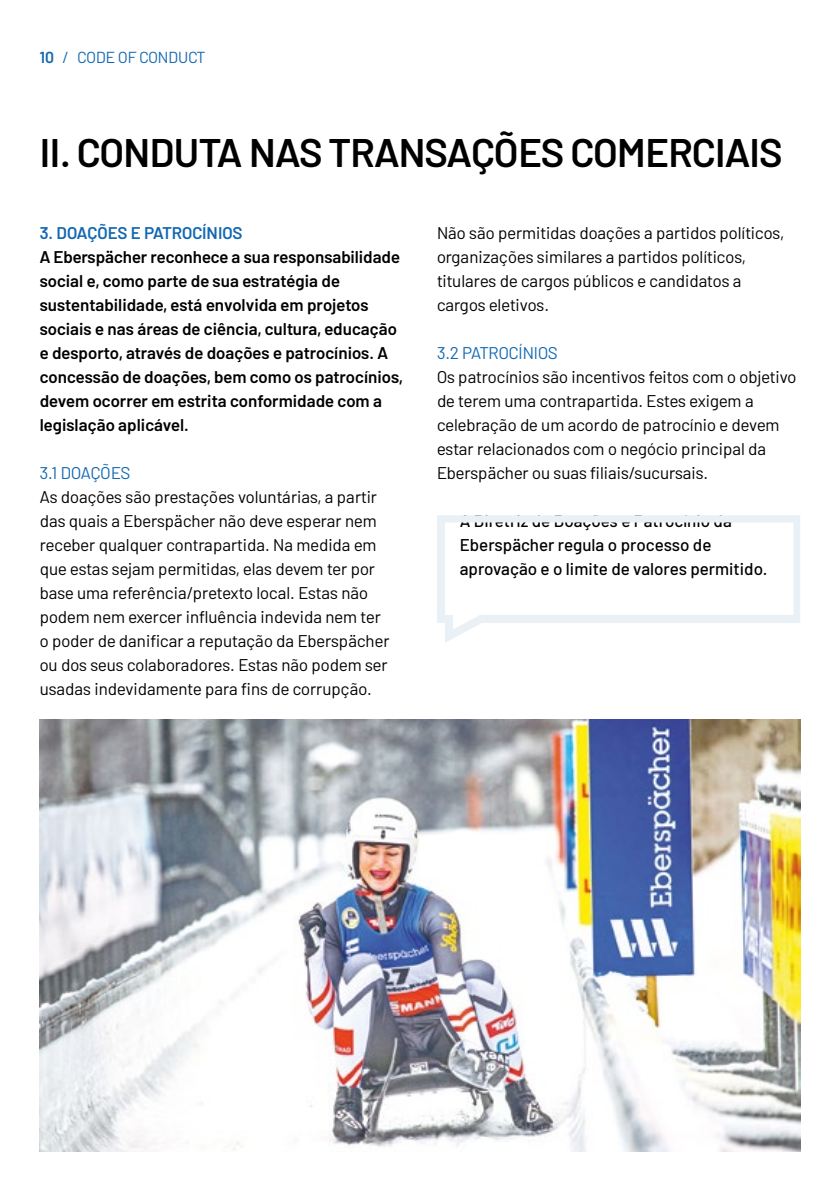
<style>
.page{position:relative;width:840px;height:1191px;background:#fff}
.page>*{position:absolute;margin:0;border:0;box-sizing:border-box;transform-origin:0 0}
.t1{font:600 40px "Barlow";letter-spacing:-.01em;color:#000}
.t2{font:17px/24px "Barlow";color:#000}
.t3{font:600 17px/24px "Barlow";color:#000}
.t4{font:500 17px/24px "Barlow";color:#000}
.t5{font:17px "Barlow";color:#1368b1}
.t6{font:600 17px "Barlow";color:#1368b1}
.t7{font:16px "Barlow";color:#1368b1}
.s1{font-weight:600}
</style>
<div class="page">
<img style="left:40px;top:719px;width:759px;height:432px">
<svg style="left:437px;top:515px;width:362px;height:128px"></svg>
<p class="t7" style="left:40px;top:46px;width:167px"><span class="s1">10</span> / CODE OF CONDUCT</p>
<h1 class="t1" style="left:40px;top:123px;width:743px">II. CONDUTA NAS TRANSAÇÕES COMERCIAIS</h1>
<p class="t6" style="left:40px;top:220px;width:204px">3. DOAÇÕES E PATROCÍNIOS</p>
<p class="t3" style="left:40px;top:244px;width:364px">A Eberspächer reconhece a sua responsabilidade social e, como parte de sua estratégia de sustentabilidade, está envolvida em projetos sociais e nas áreas de ciência, cultura, educação e desporto, através de doações e patrocínios. A concessão de doações, bem como os patrocínios, devem ocorrer em estrita conformidade com a legislação aplicável.</p>
<p class="t5" style="left:40px;top:461px;width:92px">3.1 DOAÇÕES</p>
<p class="t2" style="left:40px;top:484px;width:351px">As doações são prestações voluntárias, a partir das quais a Eberspächer não deve esperar nem receber qualquer contrapartida. Na medida em que estas sejam permitidas, elas devem ter por base uma referência/pretexto local. Estas não podem nem exercer influência indevida nem ter o poder de danificar a reputação da Eberspächer ou dos seus colaboradores. Estas não podem ser usadas indevidamente para fins de corrupção.</p>
<p class="t2" style="left:437px;top:220px;width:348px">Não são permitidas doações a partidos políticos, organizações similares a partidos políticos, titulares de cargos públicos e candidatos a cargos eletivos.</p>
<p class="t5" style="left:437px;top:341px;width:122px">3.2 PATROCÍNIOS</p>
<p class="t2" style="left:437px;top:364px;width:361px">Os patrocínios são incentivos feitos com o objetivo de terem uma contrapartida. Estes exigem a celebração de um acordo de patrocínio e devem estar relacionados com o negócio principal da Eberspächer ou suas filiais/sucursais.</p>
<p class="t4" style="left:459px;top:508px;width:309px">A Diretriz de Doações e Patrocínio da<br>Eberspächer regula o processo de aprovação e o limite de valores permitido.</p>
</div>
